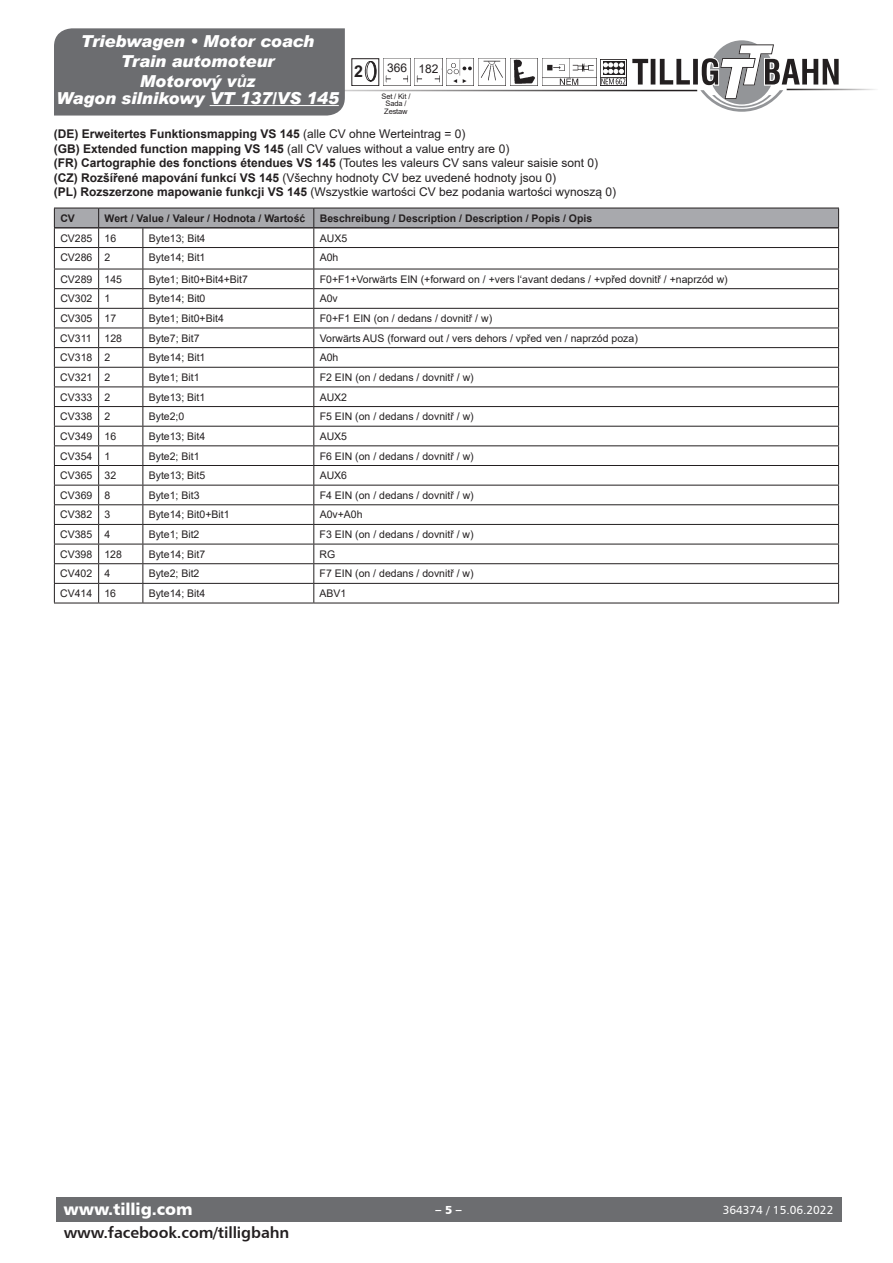
<style>
.page{position:relative;width:893px;height:1263px;background:#fff}
.page>*{position:absolute;margin:0;border:0;box-sizing:border-box;transform-origin:0 0}
.t1{font:italic 900 16.5px/19.8px "Arial";letter-spacing:-.01em;color:#fff;text-align:center}
.t2{font:16.5px "Humanist 777 BT Black B";letter-spacing:-.005em;color:#fff}
.t3{font:700 16.2px "Arial";color:#231f20}
.t4{font:15.75px "Humanist 777 BT Bold B";letter-spacing:-.005em;color:#231f20}
.t5{font:12px/14.4px "Arial";color:#231f20}
.t6{font:11.7px "Humanist 777 BT Roman B";color:#fff}
.t7{font:11.7px "Humanist 777 BT Black B";color:#fff}
.t8{font:10.5px "Arial";color:#231f20}
.t9{font:700 10.5px "Arial";color:#231f20}
.t10{font:7.5px/7.5px "Arial";letter-spacing:-.02em;color:#231f20;text-align:center}
.s1{font-weight:700}
</style>
<div class="page">
<hr style="left:269px;top:90px;width:428px;height:1px;background:#231f20">
<div style="left:54px;top:28px;width:291px;height:88px;background:#6c6d70"></div>
<hr style="left:210px;top:105px;width:129px;height:1px;background:#fff">
<hr style="left:787px;top:89px;width:91px;height:1px;background:#231f20">
<svg style="left:414px;top:58px;width:183px;height:28px"></svg>
<img style="left:415px;top:59px;width:27px;height:27px">
<img style="left:543px;top:59px;width:54px;height:27px">
<img style="left:447px;top:59px;width:27px;height:27px">
<img style="left:479px;top:59px;width:27px;height:27px">
<img style="left:511px;top:59px;width:27px;height:27px">
<div style="left:415px;top:62px;width:26px;height:13px;background:#fff"></div>
<img style="left:383px;top:59px;width:28px;height:27px">
<div style="left:384px;top:62px;width:26px;height:13px;background:#fff"></div>
<svg style="left:600px;top:40px;width:239px;height:72px"></svg>
<svg style="left:364px;top:61px;width:13px;height:20px"></svg>
<div style="left:352px;top:58px;width:27px;height:28px;border:1px solid #231f20"></div>
<hr style="left:54px;top:603px;width:45px;height:1px;background:#231f20">
<hr style="left:99px;top:603px;width:44px;height:1px;background:#231f20">
<hr style="left:143px;top:603px;width:171px;height:1px;background:#231f20">
<hr style="left:314px;top:603px;width:525px;height:1px;background:#231f20">
<svg style="left:54px;top:208px;width:785px;height:395px"></svg>
<hr style="left:54px;top:227px;width:45px;height:1px;background:#231f20">
<hr style="left:99px;top:227px;width:215px;height:1px;background:#231f20">
<hr style="left:314px;top:227px;width:525px;height:1px;background:#231f20">
<div style="left:56px;top:1197px;width:785px;height:24px;background:#6c6d70"></div>
<h1 class="t1" style="left:81px;top:31px;width:235px">Triebwagen • Motor coach<br>Train automoteur<br>Motorový v<span class="s1">ů</span>z</h1>
<h1 class="t1" style="left:56px;top:88px;width:284px">Wagon silnikowy VT 137/VS 145</h1>
<h2 class="t3" style="left:354px;top:60px;width:10px">2</h2>
<p class="t5" style="left:387px;top:61px;width:53px">366 182</p>
<p class="t10" style="left:381px;top:92px;width:30px">Set / Kit /<br>Sada /<br>Zestaw</p>
<p class="t5" style="left:54px;top:127px;width:564px"><span class="s1">(DE) Erweitertes Funktionsmapping VS 145</span> (alle CV ohne Werteintrag = 0)<br><span class="s1">(GB) Extended function mapping VS 145</span> (all CV values without a value entry are 0)<br><span class="s1">(FR) Cartographie des fonctions étendues VS 145</span> (Toutes les valeurs CV sans valeur saisie sont 0) <span class="s1">(CZ) Rozšířené mapování funkcí VS 145</span> (Všechny hodnoty CV bez uvedené hodnoty jsou 0)<br><span class="s1">(PL) Rozszerzone mapowanie funkcji VS 145</span> (Wszystkie wartości CV bez podania wartości wynoszą 0)</p>
<p class="t8" style="left:60px;top:231px;width:57px">CV285 16</p>
<p class="t8" style="left:149px;top:231px;width:58px">Byte13; Bit4</p>
<p class="t8" style="left:320px;top:231px;width:29px">AUX5</p>
<p class="t8" style="left:60px;top:250px;width:52px">CV286 2</p>
<p class="t8" style="left:149px;top:250px;width:58px">Byte14; Bit1</p>
<p class="t8" style="left:320px;top:250px;width:20px">A0h</p>
<p class="t8" style="left:60px;top:272px;width:63px">CV289 145</p>
<p class="t8" style="left:149px;top:272px;width:101px">Byte1; Bit0+Bit4+Bit7</p>
<p class="t8" style="left:320px;top:272px;width:409px">F0+F1+Vorwärts EIN (+forward on / +vers l‘avant dedans / +vpřed dovnitř / +naprzód w)</p>
<p class="t8" style="left:60px;top:291px;width:52px">CV302 1</p>
<p class="t8" style="left:149px;top:291px;width:58px">Byte14; Bit0</p>
<p class="t8" style="left:320px;top:291px;width:20px">A0v</p>
<p class="t8" style="left:60px;top:311px;width:57px">CV305 17</p>
<p class="t8" style="left:149px;top:311px;width:77px">Byte1; Bit0+Bit4</p>
<p class="t8" style="left:320px;top:311px;width:174px">F0+F1 EIN (on / dedans / dovnitř / w)</p>
<p class="t8" style="left:60px;top:331px;width:63px">CV311 128</p>
<p class="t8" style="left:149px;top:331px;width:52px">Byte7; Bit7</p>
<p class="t8" style="left:320px;top:331px;width:320px">Vorwärts AUS (forward out / vers dehors / vpřed ven / naprzód poza)</p>
<p class="t8" style="left:60px;top:350px;width:52px">CV318 2</p>
<p class="t8" style="left:149px;top:350px;width:58px">Byte14; Bit1</p>
<p class="t8" style="left:320px;top:350px;width:20px">A0h</p>
<p class="t8" style="left:60px;top:370px;width:52px">CV321 2</p>
<p class="t8" style="left:149px;top:370px;width:52px">Byte1; Bit1</p>
<p class="t8" style="left:320px;top:370px;width:156px">F2 EIN (on / dedans / dovnitř / w)</p>
<p class="t8" style="left:60px;top:390px;width:52px">CV333 2</p>
<p class="t8" style="left:149px;top:390px;width:58px">Byte13; Bit1</p>
<p class="t8" style="left:320px;top:390px;width:29px">AUX2</p>
<p class="t8" style="left:60px;top:409px;width:52px">CV338 2</p>
<p class="t8" style="left:149px;top:409px;width:37px">Byte2;0</p>
<p class="t8" style="left:320px;top:409px;width:156px">F5 EIN (on / dedans / dovnitř / w)</p>
<p class="t8" style="left:60px;top:429px;width:57px">CV349 16</p>
<p class="t8" style="left:149px;top:429px;width:58px">Byte13; Bit4</p>
<p class="t8" style="left:320px;top:429px;width:29px">AUX5</p>
<p class="t8" style="left:60px;top:449px;width:52px">CV354 1</p>
<p class="t8" style="left:149px;top:449px;width:52px">Byte2; Bit1</p>
<p class="t8" style="left:320px;top:449px;width:156px">F6 EIN (on / dedans / dovnitř / w)</p>
<p class="t8" style="left:60px;top:468px;width:57px">CV365 32</p>
<p class="t8" style="left:149px;top:468px;width:58px">Byte13; Bit5</p>
<p class="t8" style="left:320px;top:468px;width:29px">AUX6</p>
<p class="t8" style="left:60px;top:488px;width:52px">CV369 8</p>
<p class="t8" style="left:149px;top:488px;width:52px">Byte1; Bit3</p>
<p class="t8" style="left:320px;top:488px;width:156px">F4 EIN (on / dedans / dovnitř / w)</p>
<p class="t8" style="left:60px;top:507px;width:52px">CV382 3</p>
<p class="t8" style="left:149px;top:507px;width:82px">Byte14; Bit0+Bit1</p>
<p class="t8" style="left:320px;top:507px;width:44px">A0v+A0h</p>
<p class="t8" style="left:60px;top:527px;width:52px">CV385 4</p>
<p class="t8" style="left:149px;top:527px;width:52px">Byte1; Bit2</p>
<p class="t8" style="left:320px;top:527px;width:156px">F3 EIN (on / dedans / dovnitř / w)</p>
<p class="t8" style="left:60px;top:547px;width:63px">CV398 128</p>
<p class="t8" style="left:149px;top:547px;width:58px">Byte14; Bit7</p>
<p class="t8" style="left:320px;top:547px;width:17px">RG</p>
<p class="t8" style="left:60px;top:566px;width:52px">CV402 4</p>
<p class="t8" style="left:149px;top:566px;width:52px">Byte2; Bit2</p>
<p class="t8" style="left:320px;top:566px;width:156px">F7 EIN (on / dedans / dovnitř / w)</p>
<p class="t8" style="left:60px;top:586px;width:57px">CV414 16</p>
<p class="t8" style="left:149px;top:586px;width:58px">Byte14; Bit4</p>
<p class="t8" style="left:320px;top:586px;width:28px">ABV1</p>
<p class="t9" style="left:60px;top:211px;width:16px">CV</p>
<p class="t9" style="left:105px;top:211px;width:202px">Wert / Value / Valeur / Hodnota / Wartość</p>
<p class="t9" style="left:320px;top:211px;width:274px">Beschreibung / Description / Description / Popis / Opis</p>
<h1 class="t2" style="left:64px;top:1198px;width:131px">www.tillig.com</h1>
<h3 class="t4" style="left:64px;top:1223px;width:227px">www.facebook.com/tilligbahn</h3>
<p class="t7" style="left:436px;top:1202px;width:28px">– 5 –</p>
<p class="t6" style="left:723px;top:1202px;width:112px">364374 / 15.06.2022</p>
</div>
